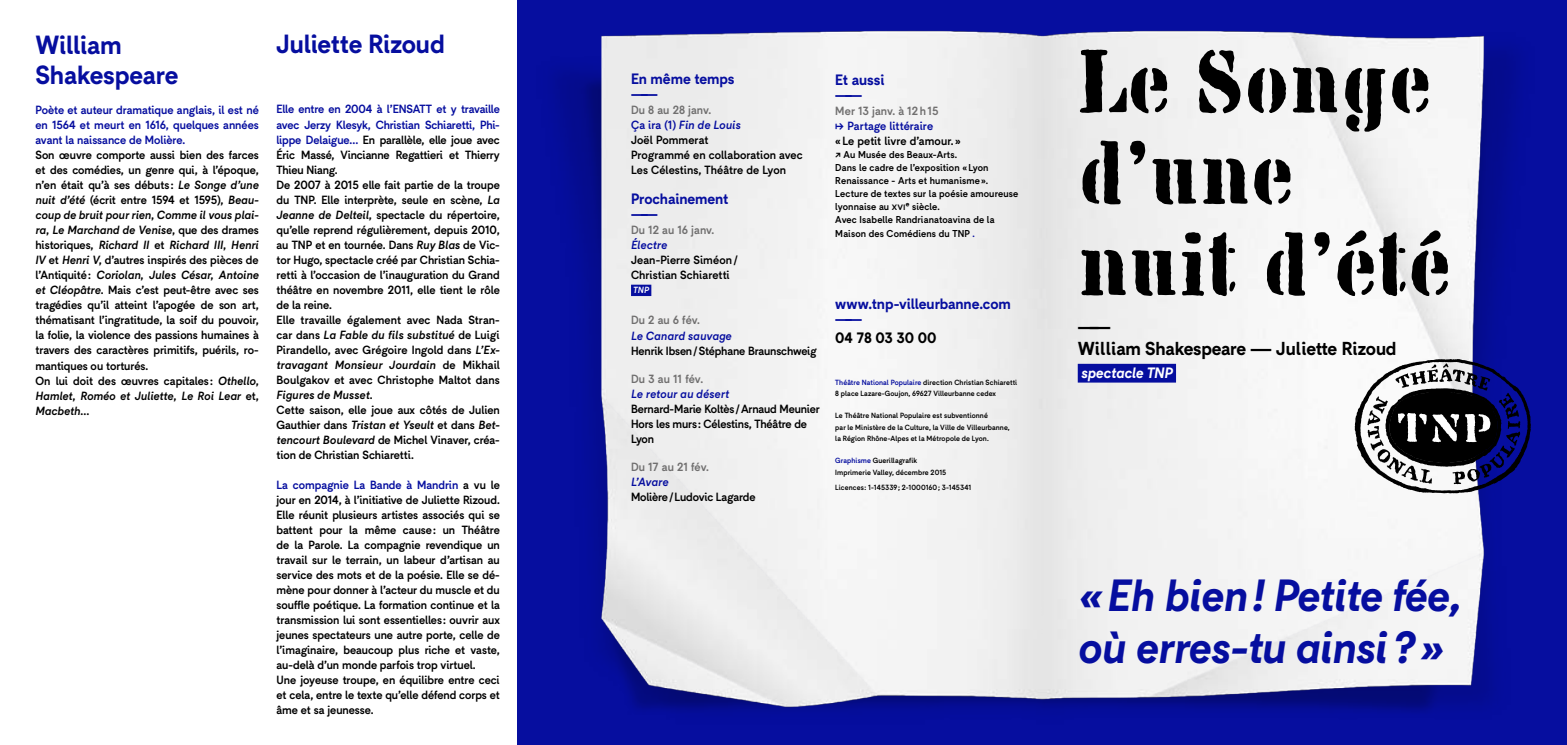
<style>
.page{position:relative;width:1567px;height:745px;background:#fff}
.page>*{position:absolute;margin:0;border:0;box-sizing:border-box;transform-origin:0 0}
.t1{font:90px/91.2px "Chaillot";color:#000}
.t2{font:italic 700 45px/52.5px "G Gpopulaire";letter-spacing:-.02em;color:#060e9f}
.t3{font:700 26.25px/30px "G Gpopulaire";letter-spacing:-.01em;color:#060e9f}
.t4{font:700 18.75px/22.5px "G Gpopulaire";letter-spacing:-.005em;color:#000}
.t5{font:700 15px/15px "G Gpopulaire";color:#060e9f}
.t6{font:italic 700 15px "G Gpopulaire";letter-spacing:-.01em;color:#fff}
.t7{font:700 15px "G Gpopulaire";letter-spacing:-.015em;color:#000}
.t8{font:600 11.88px/15px "G Gpopulaire";letter-spacing:-.005em;color:#000}
.t9{font:600 11.88px/15px "G Gpopulaire";letter-spacing:-.005em;color:#060e9f;text-align:justify}
.t10{font:600 11.88px "G Gpopulaire";letter-spacing:.005em;color:#706f6f}
.t11{font:italic 600 11.88px "G Gpopulaire";letter-spacing:.005em;color:#060e9f}
.t12{font:600 10px/13.1px "G Gpopulaire";letter-spacing:.01em;color:#000}
.t13{font:italic 600 8.88px "G Gpopulaire";color:#fff}
.t14{font:600 7.5px/11.2px "G Gpopulaire";letter-spacing:.01em;color:#000}
.s1{font-style:italic}
.s2{color:#060e9f}
.s3{color:#706f6f}
.s4{font-style:italic;color:#060e9f}
</style>
<div class="page">
<img style="left:517px;top:0;width:1049px;height:744px">
<svg style="left:1354px;top:359px;width:176px;height:134px"></svg>
<div style="left:1077px;top:363px;width:98px;height:19px;background:#060e9f"></div>
<div style="left:631px;top:284px;width:20px;height:12px;background:#060e9f"></div>
<h3 class="t3" style="left:35px;top:29px;width:144px">William<br>Shakespeare</h3>
<p class="t9" style="left:35px;top:102px;width:225px">Poète et auteur dramatique anglais, il est né en 1564 et meurt en 1616, quelques années avant la naissance de Molière.</p>
<p class="t8" style="left:35px;top:147px;width:225px">Son œuvre comporte aussi bien des farces et des comédies, un genre qui, à l’époque, n’en était qu’à ses débuts : <span class="s1">Le Songe d’une nuit d’été</span> (écrit entre 1594 et 1595), <span class="s1">Beau&shy;coup de bruit pour rien</span>, <span class="s1">Comme il vous plai&shy;ra</span>, <span class="s1">Le Marchand de Venise</span>, que des drames historiques, <span class="s1">Richard II</span> et <span class="s1">Richard III</span>, <span class="s1">Henri IV</span> et <span class="s1">Henri V</span>, d’autres inspirés des pièces de l’Antiquité: <span class="s1">Coriolan</span>, <span class="s1">Jules César</span>, <span class="s1">Antoine et Cléopâtre</span>. Mais c’est peut-être avec ses tragédies qu’il atteint l’apogée de son art, thématisant l’ingratitude, la soif du pouvoir, la folie, la violence des passions humaines à travers des caractères primitifs, puérils, ro&shy;mantiques ou torturés.<br>On lui doit des œuvres capitales: <span class="s1">Othello</span>, <span class="s1">Hamlet</span>, <span class="s1">Roméo et Juliette</span>, <span class="s1">Le Roi Lear</span> et, <span class="s1">Macbeth</span>…</p>
<h3 class="t3" style="left:276px;top:28px;width:170px">Juliette Rizoud</h3>
<p class="t8" style="left:276px;top:101px;width:225px"><span class="s2">Elle entre en 2004 à l’ENSATT et y travaille avec Jerzy Klesyk, Christian Schiaretti, Phi&shy;lippe Delaigue…</span> En parallèle, elle joue avec Éric Massé, Vincianne Regattieri et Thierry Thieu Niang.<br>De 2007 à 2015 elle fait partie de la troupe du TNP. Elle interprète, seule en scène, <span class="s1">La Jeanne de Delteil</span>, spectacle du répertoire, qu’elle reprend régulièrement, depuis 2010, au TNP et en tournée. Dans <span class="s1">Ruy Blas</span> de Vic&shy;tor Hugo, spectacle créé par Christian Schia&shy;retti à l’occasion de l’inauguration du Grand théâtre en novembre 2011, elle tient le rôle de la reine.<br>Elle travaille également avec Nada Stran&shy;car dans <span class="s1">La Fable du fils substitué</span> de Luigi Pirandello, avec Grégoire Ingold dans <span class="s1">L’Ex&shy;travagant Monsieur Jourdain</span> de Mikhail Boulgakov et avec Christophe Maltot dans <span class="s1">Figures de Musset</span>.<br>Cette saison, elle joue aux côtés de Julien Gauthier dans <span class="s1">Tristan et Yseult</span> et dans <span class="s1">Bet&shy;tencourt Boulevard</span> de Michel Vinaver, créa&shy;tion de Christian Schiaretti.</p>
<p class="t8" style="left:276px;top:476px;width:225px"><span class="s2">La compagnie La Bande à Mandrin</span> a vu le jour en 2014, à l’initiative de Juliette Rizoud.<br>Elle réunit plusieurs artistes associés qui se battent pour la même cause: un Théâtre de la Parole. La compagnie revendique un travail sur le terrain, un labeur d’artisan au service des mots et de la poésie. Elle se dé&shy;mène pour donner à l’acteur du muscle et du souffle poétique. La formation continue et la transmission lui sont essentielles : ouvrir aux jeunes spectateurs une autre porte, celle de l’imaginaire, beaucoup plus riche et vaste, au-delà d’un monde parfois trop virtuel.<br>Une joyeuse troupe, en équilibre entre ceci et cela, entre le texte qu’elle défend corps et âme et sa jeunesse.</p>
<p class="t5" style="left:631px;top:71px;width:105px">En même temps ——</p>
<p class="t8" style="left:631px;top:102px;width:173px"><span class="s3">Du 8 au 28 janv.<br></span><span class="s2">Ça ira (1)</span> <span class="s4">Fin de Louis<br></span>Joël Pommerat<br>Programmé en collaboration avec<br>Les Célestins, Théâtre de Lyon</p>
<p class="t5" style="left:631px;top:191px;width:99px">Prochainement ——</p>
<p class="t10" style="left:631px;top:222px;width:85px">Du 12 au 16 janv.</p>
<p class="t11" style="left:631px;top:237px;width:38px">Électre</p>
<p class="t8" style="left:631px;top:252px;width:109px">Jean-Pierre Siméon/<br>Christian Schiaretti</p>
<p class="t13" style="left:633px;top:283px;width:17px">TNP</p>
<p class="t10" style="left:631px;top:312px;width:70px">Du 2 au 6 fév.</p>
<p class="t11" style="left:631px;top:327px;width:102px">Le Canard sauvage</p>
<p class="t8" style="left:631px;top:342px;width:187px">Henrik Ibsen/Stéphane Braunschweig</p>
<p class="t10" style="left:631px;top:370px;width:74px">Du 3 au 11 fév.</p>
<p class="t11" style="left:631px;top:385px;width:100px">Le retour au désert</p>
<p class="t8" style="left:631px;top:400px;width:190px">Bernard-Marie Koltès/Arnaud Meunier<br>Hors les murs: Célestins, Théâtre de<br>Lyon</p>
<p class="t10" style="left:631px;top:458px;width:79px">Du 17 au 21 fév.</p>
<p class="t11" style="left:631px;top:473px;width:39px">L’Avare</p>
<p class="t8" style="left:631px;top:488px;width:126px">Molière/Ludovic Lagarde</p>
<p class="t5" style="left:835px;top:71px;width:51px">Et aussi ——</p>
<p class="t10" style="left:835px;top:102px;width:105px">Mer 13 janv. à 12h15</p>
<p class="t9" style="left:835px;top:117px;width:99px">↦ Partage littéraire</p>
<p class="t8" style="left:835px;top:132px;width:127px">« Le petit livre d’amour. »</p>
<p class="t12" style="left:835px;top:147px;width:184px">↗ Au Musée des Beaux-Arts.<br>Dans le cadre de l’exposition « Lyon<br>Renaissance - Arts et humanisme».<br>Lecture de textes sur la poésie amoureuse lyonnaise au xvie siècle.<br>Avec Isabelle Randrianatoavina de la<br>Maison des Comédiens du TNP <span class="s2">.</span></p>
<p class="t5" style="left:835px;top:296px;width:177px">www.tnp-villeurbanne.com ——</p>
<p class="t7" style="left:835px;top:328px;width:103px">04 78 03 30 00</p>
<p class="t14" style="left:835px;top:376px;width:183px"><span class="s2">Théâtre National Populaire</span> direction Christian Schiaretti<br>8 place Lazare-Goujon, 69627 Villeurbanne cedex</p>
<p class="t14" style="left:835px;top:409px;width:176px">Le Théâtre National Populaire est subventionné<br>par le Ministère de la Culture, la Ville de Villeurbanne, la Région Rhône-Alpes et la Métropole de Lyon.</p>
<p class="t14" style="left:835px;top:454px;width:113px"><span class="s2">Graphisme</span> Guerillagrafik<br>Imprimerie Valley, décembre 2015</p>
<p class="t14" style="left:835px;top:481px;width:137px">Licences: 1-145339; 2-1000160; 3-145341</p>
<h1 class="t1" style="left:1077px;top:35px;width:375px">Le Songe d’une nuit d’été</h1>
<h3 class="t4" style="left:1077px;top:314px;width:320px">——<br>William Shakespeare — Juliette Rizoud</h3>
<p class="t6" style="left:1081px;top:361px;width:93px">spectacle TNP</p>
<h2 class="t2" style="left:1077px;top:566px;width:384px">«Eh bien! Petite fée, où erres-tu ainsi?»</h2>
</div>
